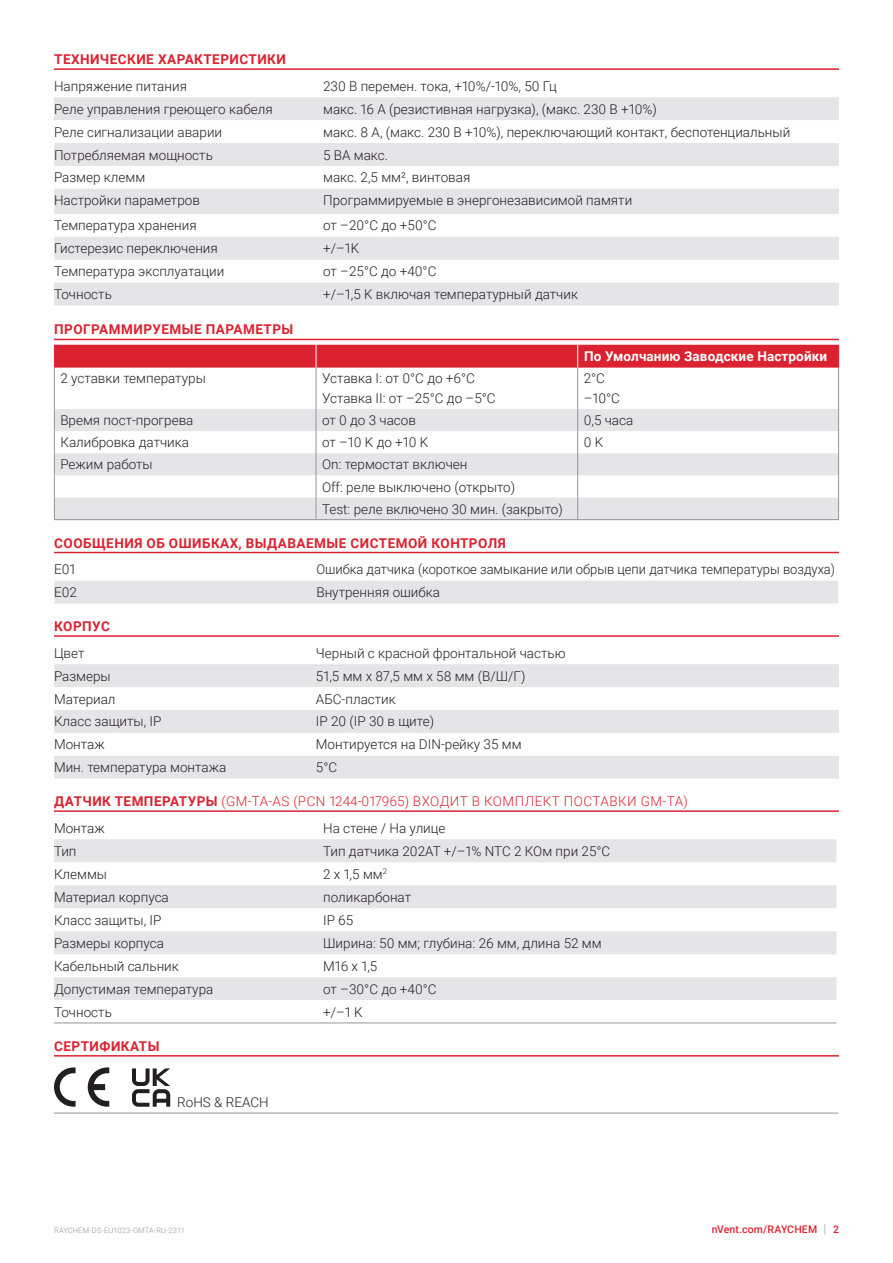
<style>
.page{position:relative;width:893px;height:1263px;background:#fff}
.page>*{position:absolute;margin:0;border:0;box-sizing:border-box;transform-origin:0 0}
.Bodytext_2{font:300 13.5px "Roboto";color:#231f20}
.Table_Text{font:300 13.5px "Roboto";color:#231f20}
.Subhead{font:700 13.5px "Roboto";letter-spacing:.035em;color:#db2230}
.Subhead-2{font:300 13.5px "Roboto";letter-spacing:.035em;color:#db2230}
.Bodytext_2-2{font:300 13.5px "Roboto";color:#231f20;scale:.96 1}
.Table_Subhead{font:700 13.5px "Roboto";letter-spacing:.01em;color:#fff}
.t1{font:500 10.5px "Roboto";letter-spacing:.015em;color:#db2230}
.t2{font:300 7.5px "Roboto";letter-spacing:.015em;color:#8f959e}
.s1{font-weight:700}
.s2{font-weight:300;font-size:12.6px;color:#8f959e}
</style>
<div class="page">
<hr style="left:54px;top:68px;width:785px;height:2px;background:#db2230">
<hr style="left:54px;top:339px;width:785px;height:1px;background:#db2230">
<hr style="left:54px;top:552px;width:785px;height:1px;background:#db2230">
<hr style="left:54px;top:635px;width:785px;height:2px;background:#db2230">
<hr style="left:54px;top:810px;width:785px;height:2px;background:#db2230">
<hr style="left:54px;top:1055px;width:785px;height:1px;background:#db2230">
<svg style="left:54px;top:97px;width:785px;height:208px;fill:#e5e5e8"></svg>
<svg style="left:55px;top:409px;width:783px;height:110px;fill:#e5e5e8"></svg>
<hr style="left:54px;top:368px;width:1px;height:41px;background:#8f959e">
<hr style="left:316px;top:368px;width:1px;height:41px;background:#8f959e">
<hr style="left:577px;top:368px;width:1px;height:41px;background:#8f959e">
<hr style="left:838px;top:368px;width:1px;height:41px;background:#8f959e">
<svg style="left:54px;top:409px;width:1px;height:110px"></svg>
<svg style="left:316px;top:409px;width:1px;height:110px"></svg>
<svg style="left:577px;top:409px;width:1px;height:110px"></svg>
<svg style="left:838px;top:409px;width:1px;height:110px"></svg>
<hr style="left:54px;top:519px;width:262px;height:1px;background:#8f959e">
<hr style="left:316px;top:519px;width:262px;height:1px;background:#8f959e">
<hr style="left:578px;top:519px;width:261px;height:1px;background:#8f959e">
<div style="left:54px;top:345px;width:785px;height:23px;background:#db2230"></div>
<div style="left:54px;top:581px;width:784px;height:22px;background:#e5e5e8"></div>
<svg style="left:54px;top:664px;width:785px;height:115px;fill:#e5e5e8"></svg>
<svg style="left:54px;top:839px;width:782px;height:161px;fill:#e5e5e8"></svg>
<hr style="left:54px;top:1022px;width:269px;height:1px;background:#8f959e">
<hr style="left:323px;top:1022px;width:513px;height:1px;background:#8f959e">
<hr style="left:54px;top:1113px;width:784px;height:1px;background:#8f959e">
<svg style="left:54px;top:1067px;width:22px;height:40px"></svg>
<svg style="left:88px;top:1067px;width:21px;height:40px"></svg>
<svg style="left:132px;top:1068px;width:38px;height:39px"></svg>
<p class="Subhead" style="left:54px;top:50px;width:233px">ТЕХНИЧЕСКИЕ ХАРАКТЕРИСТИКИ</p>
<p class="Bodytext_2" style="left:54px;top:77px;width:135px">Напряжение питания</p>
<p class="Bodytext_2" style="left:323px;top:77px;width:235px">230 В перемен. тока, +10%/-10%, 50 Гц</p>
<p class="Bodytext_2" style="left:54px;top:100px;width:220px">Реле управления греющего кабеля</p>
<p class="Bodytext_2" style="left:323px;top:100px;width:335px">макс. 16 А (резистивная нагрузка), (макс. 230 В +10%)</p>
<p class="Bodytext_2" style="left:54px;top:122px;width:170px">Реле сигнализации аварии</p>
<p class="Bodytext_2" style="left:323px;top:122px;width:469px">макс. 8 А, (макс. 230 В +10%), переключающий контакт, беспотенциальный</p>
<p class="Bodytext_2" style="left:54px;top:145px;width:160px">Потребляемая мощность</p>
<p class="Bodytext_2" style="left:323px;top:145px;width:66px">5 ВА макс.</p>
<p class="Bodytext_2" style="left:54px;top:168px;width:93px">Размер клемм</p>
<p class="Bodytext_2" style="left:323px;top:168px;width:149px">макс. 2,5 мм², винтовая</p>
<p class="Bodytext_2" style="left:54px;top:191px;width:147px">Настройки параметров</p>
<p class="Bodytext_2" style="left:323px;top:191px;width:311px">Программируемые в энергонезависимой памяти</p>
<p class="Bodytext_2" style="left:54px;top:216px;width:144px">Температура хранения</p>
<p class="Bodytext_2" style="left:323px;top:216px;width:115px">от –20°C до +50°C</p>
<p class="Bodytext_2" style="left:54px;top:239px;width:165px">Гистерезис переключения</p>
<p class="Bodytext_2" style="left:323px;top:239px;width:38px">+/–1K</p>
<p class="Bodytext_2" style="left:54px;top:262px;width:172px">Температура эксплуатации</p>
<p class="Bodytext_2" style="left:323px;top:262px;width:115px">от –25°C до +40°C</p>
<p class="Bodytext_2" style="left:54px;top:285px;width:59px">Точность</p>
<p class="Bodytext_2" style="left:323px;top:285px;width:256px">+/–1,5 K включая температурный датчик</p>
<p class="Subhead" style="left:54px;top:320px;width:241px">ПРОГРАММИРУЕМЫЕ ПАРАМЕТРЫ</p>
<p class="Table_Subhead" style="left:584px;top:347px;width:245px">По Умолчанию Заводские Настройки</p>
<p class="Table_Text" style="left:60px;top:369px;width:147px">2 уставки температуры</p>
<p class="Table_Text" style="left:322px;top:369px;width:154px">Уставка I: от 0°C до +6°C</p>
<p class="Table_Text" style="left:322px;top:389px;width:175px">Уставка II: от –25°C до –5°C</p>
<p class="Table_Text" style="left:584px;top:369px;width:23px">2°C</p>
<p class="Table_Text" style="left:584px;top:389px;width:38px">–10°C</p>
<p class="Table_Text" style="left:60px;top:411px;width:135px">Время пост-прогрева</p>
<p class="Table_Text" style="left:322px;top:411px;width:95px">от 0 до 3 часов</p>
<p class="Table_Text" style="left:584px;top:411px;width:51px">0,5 часа</p>
<p class="Table_Text" style="left:60px;top:433px;width:130px">Калибровка датчика</p>
<p class="Table_Text" style="left:322px;top:433px;width:108px">от –10 K до +10 K</p>
<p class="Table_Text" style="left:584px;top:433px;width:21px">0 K</p>
<p class="Table_Text" style="left:60px;top:455px;width:94px">Режим работы</p>
<p class="Table_Text" style="left:322px;top:455px;width:147px">On: термостат включен</p>
<p class="Table_Text" style="left:322px;top:477px;width:195px">Off: реле выключено (открыто)</p>
<p class="Table_Text" style="left:322px;top:499px;width:242px">Test: реле включено 30 мин. (закрыто)</p>
<p class="Subhead" style="left:54px;top:533px;width:453px">СООБЩЕНИЯ ОБ ОШИБКАХ, ВЫДАВАЕМЫЕ СИСТЕМОЙ КОНТРОЛЯ</p>
<p class="Bodytext_2" style="left:54px;top:560px;width:23px">E01</p>
<p class="Bodytext_2-2" style="left:316px;top:560px;width:542px">Ошибка датчика (короткое замыкание или обрыв цепи датчика температуры воздуха)</p>
<p class="Bodytext_2" style="left:54px;top:583px;width:24px">E02</p>
<p class="Bodytext_2" style="left:316px;top:583px;width:125px">Внутренняя ошибка</p>
<p class="Subhead" style="left:54px;top:617px;width:57px">КОРПУС</p>
<p class="Bodytext_2" style="left:54px;top:643px;width:32px">Цвет</p>
<p class="Bodytext_2" style="left:316px;top:643px;width:251px">Черный с красной фронтальной частью</p>
<p class="Bodytext_2" style="left:54px;top:666px;width:58px">Размеры</p>
<p class="Bodytext_2" style="left:316px;top:666px;width:211px">51,5 мм x 87,5 мм x 58 мм (В/Ш/Г)</p>
<p class="Bodytext_2" style="left:54px;top:689px;width:63px">Материал</p>
<p class="Bodytext_2" style="left:316px;top:689px;width:81px">АБС-пластик</p>
<p class="Bodytext_2" style="left:54px;top:712px;width:109px">Класс защиты, IP</p>
<p class="Bodytext_2" style="left:316px;top:712px;width:120px">IP 20 (IP 30 в щите)</p>
<p class="Bodytext_2" style="left:54px;top:735px;width:52px">Монтаж</p>
<p class="Bodytext_2" style="left:316px;top:735px;width:207px">Монтируется на DIN-рейку 35 мм</p>
<p class="Bodytext_2" style="left:54px;top:758px;width:174px">Мин. температура монтажа</p>
<p class="Bodytext_2" style="left:316px;top:758px;width:23px">5°C</p>
<p class="Subhead-2" style="left:54px;top:792px;width:635px"><span class="s1">ДАТЧИК ТЕМПЕРАТУРЫ</span> (GM-TA-AS (PCN 1244-017965) ВХОДИТ В КОМПЛЕКТ ПОСТАВКИ GM-TA)</p>
<p class="Bodytext_2" style="left:54px;top:819px;width:52px">Монтаж</p>
<p class="Bodytext_2" style="left:323px;top:819px;width:124px">На стене / На улице</p>
<p class="Bodytext_2" style="left:54px;top:841px;width:24px">Тип</p>
<p class="Bodytext_2" style="left:323px;top:841px;width:289px">Тип датчика 202AT +/–1% NTC 2 КОм при 25°C</p>
<p class="Bodytext_2" style="left:54px;top:864px;width:55px">Клеммы</p>
<p class="Bodytext_2" style="left:323px;top:864px;width:65px">2 x 1,5 мм<sup>2</sup></p>
<p class="Bodytext_2" style="left:54px;top:887px;width:116px">Материал корпуса</p>
<p class="Bodytext_2" style="left:323px;top:887px;width:90px">поликарбонат</p>
<p class="Bodytext_2" style="left:54px;top:910px;width:109px">Класс защиты, IP</p>
<p class="Bodytext_2" style="left:323px;top:910px;width:32px">IP 65</p>
<p class="Bodytext_2" style="left:54px;top:934px;width:112px">Размеры корпуса</p>
<p class="Bodytext_2" style="left:323px;top:934px;width:280px">Ширина: 50 мм; глубина: 26 мм, длина 52 мм</p>
<p class="Bodytext_2" style="left:54px;top:956px;width:126px">Кабельный сальник</p>
<p class="Bodytext_2" style="left:323px;top:956px;width:56px">M16 x 1,5</p>
<p class="Bodytext_2" style="left:54px;top:979px;width:161px">Допустимая температура</p>
<p class="Bodytext_2" style="left:323px;top:979px;width:115px">от –30°C до +40°C</p>
<p class="Table_Text" style="left:54px;top:1002px;width:59px">Точность</p>
<p class="Table_Text" style="left:323px;top:1002px;width:41px">+/–1 K</p>
<p class="Subhead" style="left:54px;top:1036px;width:107px">СЕРТИФИКАТЫ</p>
<p class="Table_Text" style="left:177px;top:1092px;width:93px">RoHS &amp; REACH</p>
<p class="t2" style="left:54px;top:1225px;width:132px">RAYCHEM-DS-EU1023-GMTA-RU-2311</p>
<p class="t1" style="left:712px;top:1222px;width:129px">nVent.com/RAYCHEM <span class="s2">|</span> 2</p>
</div>
